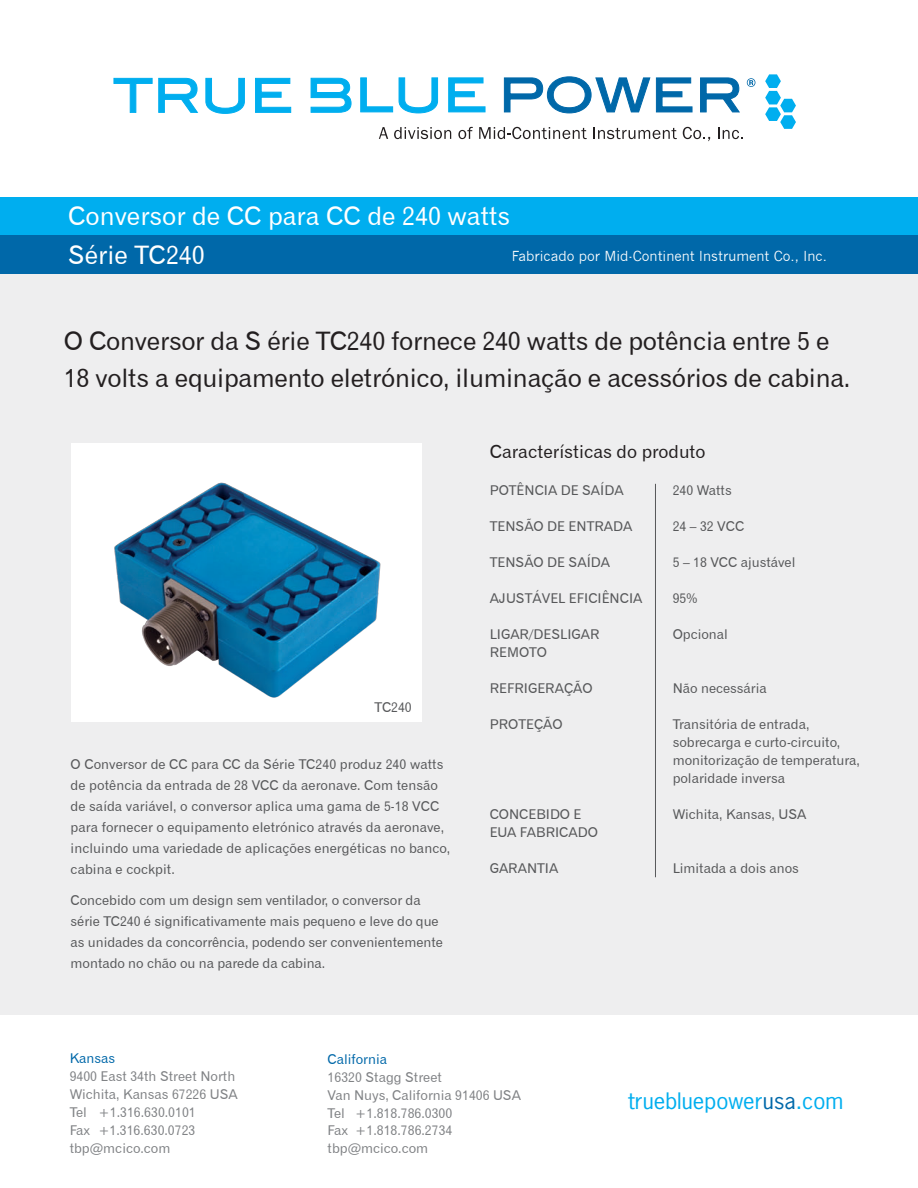
<style>
.page{position:relative;width:918px;height:1188px;background:#fff}
.page>*{position:absolute;margin:0;border:0;box-sizing:border-box;transform-origin:0 0}
.t1{font:25.5px/37.5px "Gothic 720 BT Roman B";letter-spacing:-.01em;color:#231f20}
.t2{font:25.5px/39px "Gothic 720 BT Roman B";color:#fff}
.t3{font:21.3px "News Gothic";color:#00aeef;scale:1.05 1}
.t4{font:18px "Gothic 720 BT Roman B";color:#231f20}
.t5{font:13.5px/21px "Gothic 720 BT Roman B";color:#57585a}
.t6{font:13.5px/18px "Gothic 720 BT Roman B";color:#808285}
.t7{font:13.5px "News Gothic";color:#fff}
.t8{font:13.5px "Gothic 720 BT Roman B";color:#0068a9}
.s1{color:#0068a9}
</style>
<div class="page">
<div style="left:0;top:273px;width:918px;height:742px;background:#eeeeef"></div>
<div style="left:0;top:197px;width:918px;height:38px;background:#00aeef"></div>
<div style="left:0;top:235px;width:918px;height:38px;background:#0068a9"></div>
<svg style="left:379px;top:127px;width:9px;height:12px"></svg>
<svg style="left:394px;top:127px;width:57px;height:12px"></svg>
<svg style="left:458px;top:127px;width:15px;height:12px"></svg>
<svg style="left:479px;top:127px;width:108px;height:12px"></svg>
<svg style="left:593px;top:127px;width:84px;height:12px"></svg>
<svg style="left:683px;top:127px;width:27px;height:14px"></svg>
<svg style="left:718px;top:127px;width:25px;height:12px"></svg>
<svg style="left:113px;top:78px;width:85px;height:35px"></svg>
<svg style="left:205px;top:78px;width:40px;height:36px"></svg>
<svg style="left:255px;top:78px;width:36px;height:35px"></svg>
<svg style="left:504px;top:76px;width:146px;height:38px"></svg>
<svg style="left:656px;top:77px;width:37px;height:36px"></svg>
<svg style="left:700px;top:77px;width:40px;height:36px"></svg>
<svg style="left:360px;top:77px;width:78px;height:37px"></svg>
<svg style="left:448px;top:77px;width:38px;height:35px"></svg>
<svg style="left:310px;top:78px;width:42px;height:35px"></svg>
<svg style="left:765px;top:74px;width:31px;height:55px"></svg>
<svg style="left:747px;top:78px;width:8px;height:9px"></svg>
<div style="left:71px;top:443px;width:351px;height:278px;background:#fff"></div>
<img style="left:92px;top:482px;width:307px;height:240px">
<hr style="left:655px;top:484px;width:1px;height:393px;background:#57585a">
<h1 class="t2" style="left:68px;top:197px;width:444px">Conversor de CC para CC de 240 watts<br>Série TC240</h1>
<p class="t7" style="left:512px;top:248px;width:317px">Fabricado por Mid-Continent Instrument Co., Inc.</p>
<h1 class="t1" style="left:64px;top:322px;width:788px">O Conversor da S érie TC240 fornece 240 watts de potência entre 5 e<br>18 volts a equipamento eletrónico, iluminação e acessórios de cabina.</h1>
<p class="t5" style="left:374px;top:696px;width:39px">TC240</p>
<p class="t5" style="left:71px;top:753px;width:381px">O Conversor de CC para CC da Série TC240 produz 240 watts de potência da entrada de 28 VCC da aeronave. Com tensão de saída variável, o conversor aplica uma gama de 5-18 VCC para fornecer o equipamento eletrónico através da aeronave, incluindo uma variedade de aplicações energéticas no banco, cabina e cockpit.</p>
<p class="t5" style="left:71px;top:890px;width:374px">Concebido com um design sem ventilador, o conversor da série TC240 é significativamente mais pequeno e leve do que as unidades da concorrência, podendo ser convenientemente montado no chão ou na parede da cabina.</p>
<h3 class="t4" style="left:490px;top:441px;width:217px">Características do produto</h3>
<p class="t5" style="left:490px;top:479px;width:136px">POTÊNCIA DE SAÍDA</p>
<p class="t5" style="left:673px;top:479px;width:60px">240 Watts</p>
<p class="t5" style="left:490px;top:515px;width:144px">TENSÃO DE ENTRADA</p>
<p class="t5" style="left:673px;top:515px;width:73px">24 – 32 VCC</p>
<p class="t5" style="left:490px;top:551px;width:122px">TENSÃO DE SAÍDA</p>
<p class="t5" style="left:673px;top:551px;width:124px">5 – 18 VCC ajustável</p>
<p class="t5" style="left:490px;top:587px;width:154px">AJUSTÁVEL EFICIÊNCIA</p>
<p class="t5" style="left:673px;top:587px;width:26px">95%</p>
<p class="t5" style="left:490px;top:623px;width:112px">LIGAR/DESLIGAR</p>
<p class="t5" style="left:673px;top:623px;width:57px">Opcional</p>
<p class="t5" style="left:490px;top:641px;width:59px">REMOTO</p>
<p class="t5" style="left:490px;top:677px;width:105px">REFRIGERAÇÃO</p>
<p class="t5" style="left:673px;top:677px;width:96px">Não necessária</p>
<p class="t5" style="left:490px;top:713px;width:75px">PROTEÇÃO</p>
<p class="t5" style="left:673px;top:715px;width:189px;line-height:18px">Transitória de entrada, sobrecarga e curto-circuito, monitorização de temperatura, polaridade inversa</p>
<p class="t5" style="left:490px;top:803px;width:93px">CONCEBIDO E</p>
<p class="t5" style="left:673px;top:803px;width:135px">Wichita, Kansas, USA</p>
<p class="t5" style="left:490px;top:821px;width:110px">EUA FABRICADO</p>
<p class="t5" style="left:490px;top:857px;width:70px">GARANTIA</p>
<p class="t5" style="left:673px;top:857px;width:128px">Limitada a dois anos</p>
<p class="t8" style="left:70px;top:1050px;width:47px">Kansas</p>
<p class="t6" style="left:70px;top:1067px;width:170px">9400 East 34th Street North<br>Wichita, Kansas 67226 USA<br>Tel +1.316.630.0101<br>Fax +1.316.630.0723 tbp@mcico.com</p>
<p class="t8" style="left:328px;top:1051px;width:61px">California</p>
<p class="t6" style="left:328px;top:1068px;width:195px">16320 Stagg Street<br>Van Nuys, California 91406 USA<br>Tel +1.818.786.0300<br>Fax +1.818.786.2734 tbp@mcico.com</p>
<h2 class="t3" style="left:628px;top:1087px;width:207px">truebluepower<span class="s1">usa</span>.com</h2>
</div>
